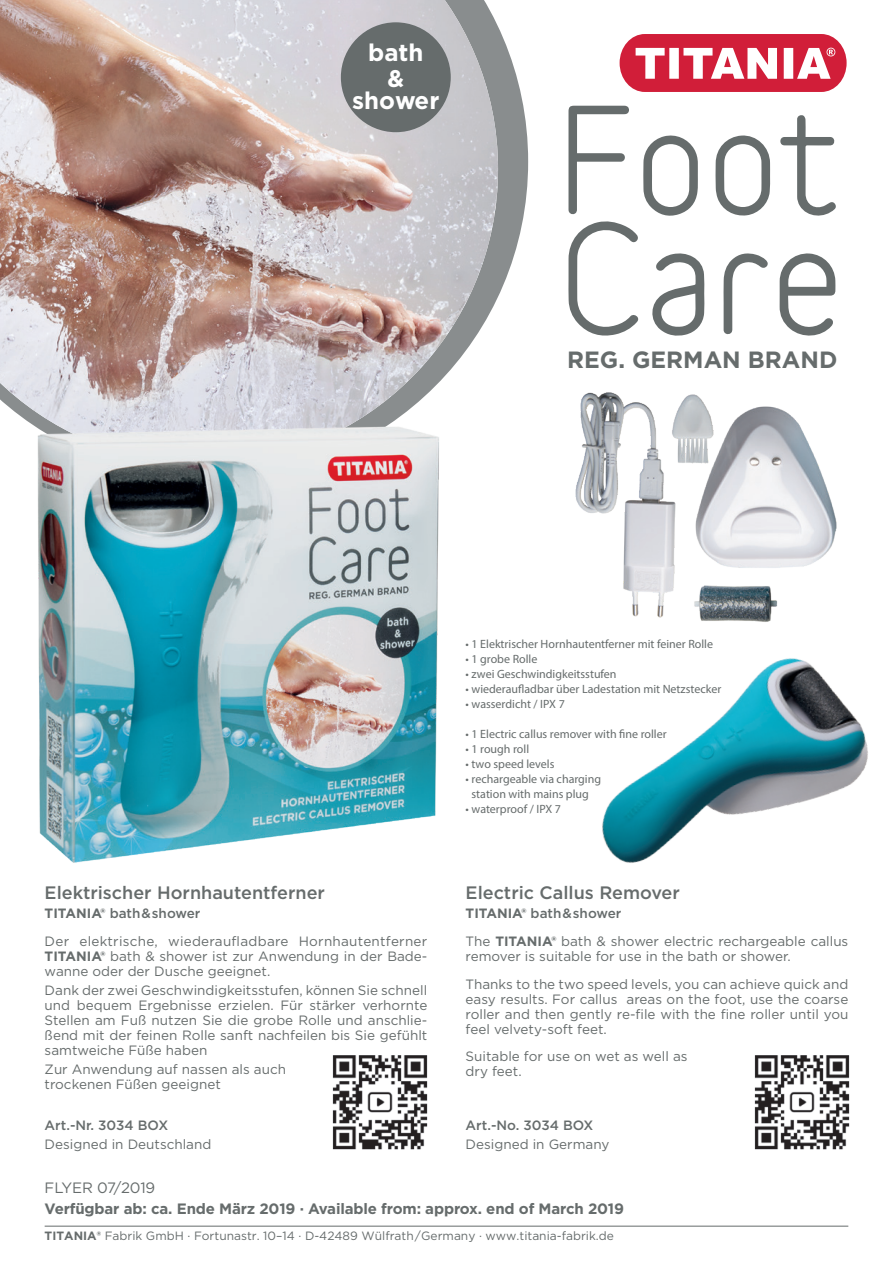
<style>
.page{position:relative;width:893px;height:1263px;background:#fff}
.page>*{position:absolute;margin:0;border:0;box-sizing:border-box;transform-origin:0 0}
.t1{font:700 24px/25.5px "Gotham";color:#fff;text-align:center}
.t2{font:700 23.55px "Gotham";color:#666c6c}
.t3{font:500 18px "Gotham";color:#666c6c}
.t4{font:700 15px "Gotham";letter-spacing:-.01em;color:#666c6c}
.t5{font:15px "Gotham";letter-spacing:-.01em;color:#666c6c}
.t6{font:13.5px/15px "Gotham";color:#666c6c}
.t7{font:13.5px/27.8px "Gotham";letter-spacing:.02em;color:#666c6c}
.t8{font:500 13.5px "Gotham";color:#666c6c}
.t9{font:12px/15px "Myriad Pro";color:#666c6c;text-align:center}
.t10{font:12px "Gotham";color:#666c6c}
.s1{font-weight:700}
.s2{font-weight:500}
</style>
<div class="page">
<svg style="left:498px;top:27px;width:30px;height:270px;fill:#898d8e"></svg>
<img style="left:0;top:0;width:498px;height:422px">
<img style="left:575px;top:392px;width:262px;height:230px">
<img style="left:28px;top:421px;width:421px;height:442px">
<img style="left:602px;top:658px;width:266px;height:205px">
<img style="left:754px;top:1055px;width:96px;height:95px">
<img style="left:332px;top:1055px;width:96px;height:95px">
<div style="left:341px;top:22px;width:110px;height:110px;background:#666c6c;border-radius:50%"></div>
<svg style="left:779px;top:253px;width:56px;height:83px"></svg>
<svg style="left:723px;top:253px;width:45px;height:81px"></svg>
<svg style="left:715px;top:135px;width:55px;height:81px"></svg>
<svg style="left:568px;top:106px;width:137px;height:230px"></svg>
<svg style="left:780px;top:115px;width:56px;height:101px"></svg>
<svg style="left:620px;top:34px;width:227px;height:58px"></svg>
<hr style="left:45px;top:1226px;width:803px;height:1px;background:#666c6c">
<h1 class="t1" style="left:368px;top:40px;width:57px">bath &amp;</h1>
<h1 class="t1" style="left:352px;top:88px;width:89px">shower</h1>
<h2 class="t2" style="left:567px;top:344px;width:272px">REG. GERMAN BRAND</h2>
<h3 class="t3" style="left:45px;top:881px;width:282px">Elektrischer Hornhautentferner</h3>
<p class="t7" style="left:45px;top:899px;width:384px"><span class="s1">TITANIA®</span> <span class="s2">bath &amp; shower<br></span>Der elektrische, wiederaufladbare Hornhautentferner</p>
<p class="t6" style="left:45px;top:948px;width:384px"><span class="s1">TITANIA®</span> bath &amp; shower ist zur Anwendung in der Bade&shy;wanne oder der Dusche geeignet.</p>
<p class="t6" style="left:45px;top:983px;width:384px;text-align:justify">Dank der zwei Geschwindigkeitsstufen, können Sie schnell und bequem Ergebnisse erzielen. Für stärker verhornte Stellen am Fuß nutzen Sie die grobe Rolle und anschlie&shy;ßend mit der feinen Rolle sanft nachfeilen bis Sie gefühlt samtweiche Füße haben</p>
<p class="t6" style="left:45px;top:1062px;width:243px">Zur Anwendung auf nassen als auch trockenen Füßen geeignet</p>
<p class="t8" style="left:45px;top:1116px;width:125px">Art.-Nr. 3034 BOX</p>
<p class="t6" style="left:45px;top:1136px;width:168px">Designed in Deutschland</p>
<p class="t9" style="left:466px;top:637px;width:249px">• 1 Elektrischer Hornhautentferner mit feiner Rolle</p>
<p class="t9" style="left:466px;top:652px;width:73px">• 1 grobe Rolle</p>
<p class="t9" style="left:466px;top:667px;width:152px">• zwei Geschwindigkeitsstufen</p>
<p class="t9" style="left:466px;top:682px;width:257px">• wiederaufladbar über Ladestation mit Netzstecker</p>
<p class="t9" style="left:466px;top:697px;width:101px">• wasserdicht / IPX 7</p>
<p class="t9" style="left:466px;top:727px;width:203px">• 1 Electric callus remover with fine roller</p>
<p class="t9" style="left:466px;top:742px;width:65px">• 1 rough roll</p>
<p class="t9" style="left:466px;top:757px;width:90px">• two speed levels</p>
<p class="t9" style="left:466px;top:772px;width:137px">• rechargeable via charging station with mains plug</p>
<p class="t9" style="left:466px;top:802px;width:97px">• waterproof / IPX 7</p>
<h3 class="t3" style="left:466px;top:881px;width:216px">Electric Callus Remover</h3>
<p class="t6" style="left:466px;top:899px;width:384px;line-height:27.8px"><span class="s1">TITANIA®</span> <span class="s2">bath &amp; shower<br></span>The <span class="s1">TITANIA®</span> bath &amp; shower electric rechargeable callus</p>
<p class="t6" style="left:466px;top:942px;width:384px;line-height:27.8px">remover is suitable for use in the bath or shower.<br>Thanks to the two speed levels, you can achieve quick and</p>
<p class="t6" style="left:466px;top:991px;width:384px;text-align:justify">easy results. For callus areas on the foot, use the coarse roller and then gently re-file with the fine roller until you feel velvety-soft feet.</p>
<p class="t6" style="left:466px;top:1049px;width:223px">Suitable for use on wet as well as dry feet.</p>
<p class="t8" style="left:466px;top:1116px;width:129px">Art.-No. 3034 BOX</p>
<p class="t6" style="left:466px;top:1136px;width:145px">Designed in Germany</p>
<p class="t5" style="left:45px;top:1178px;width:112px">FLYER 07/2019</p>
<p class="t4" style="left:45px;top:1199px;width:581px">Verfügbar ab: ca. Ende März 2019 · Available from: approx. end of March 2019</p>
<p class="t10" style="left:45px;top:1228px;width:571px"><span class="s1">TITANIA®</span> Fabrik GmbH · Fortunastr. 10–14 · D-42489 Wülfrath/Germany · www.titania-fabrik.de</p>
</div>
